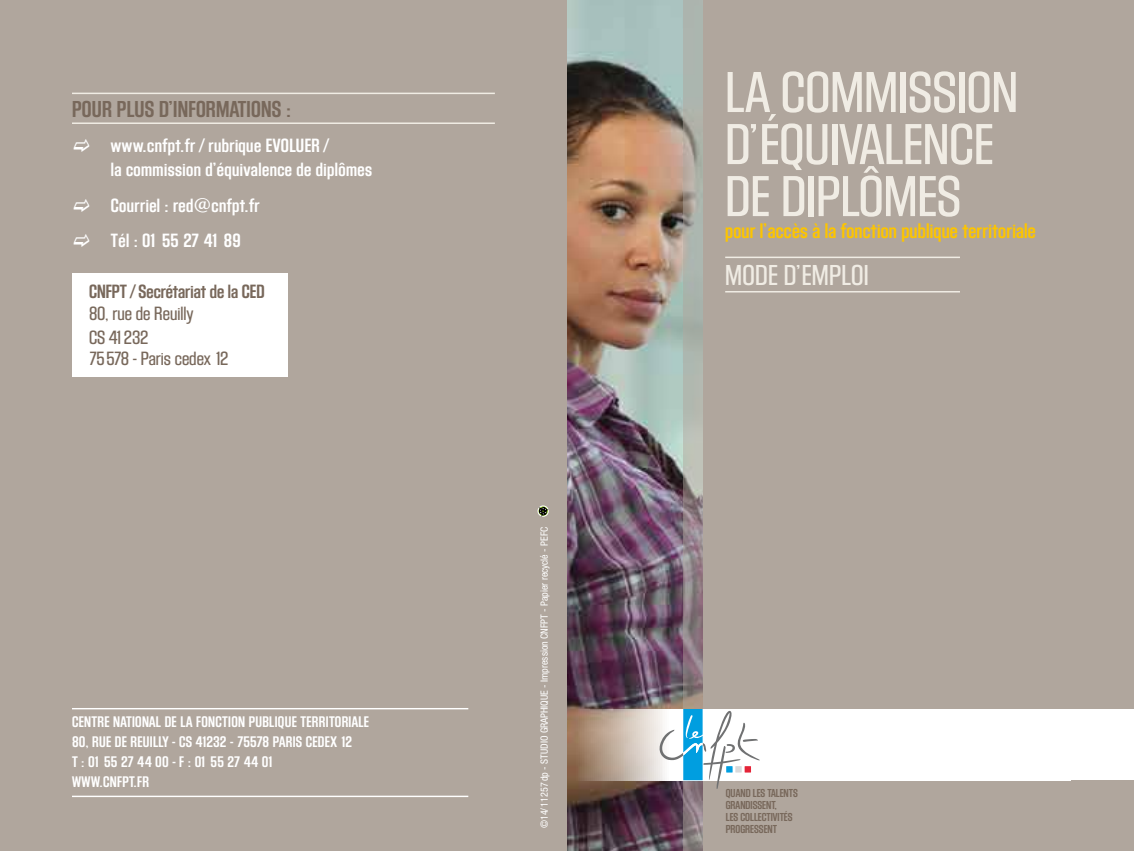
<style>
.page{position:relative;width:1134px;height:851px;background:#fff}
.page>*{position:absolute;margin:0;border:0;box-sizing:border-box;transform-origin:0 0}
.t1{font:60px/52px "Block Gothic Med Cond";color:#f0ece4}
.t2{font:30px "Block Gothic Med Cond";letter-spacing:.01em;color:#f0ece4}
.t3{font:24px "Block Gothic Bold Cond";letter-spacing:.01em;color:#78685b}
.t4{font:22px "Block Gothic Bold Cond";letter-spacing:.01em;color:#fdc500}
.t5{font:20px/24px "Block Gothic Bold Cond";letter-spacing:.02em;color:#fff}
.t6{font:20px/23.6px "Block Gothic Med Cond";color:#78685b}
.t7{font:20px "Block Gothic Bold Cond";color:#78685b}
.t8{font:16px/20px "Block Gothic Bold Cond";letter-spacing:.02em;color:#fff}
.t9{font:12px/12px "Block Gothic Bold Cond";color:#78685b}
.t10{font:condensed 10px "Helvetica Neue";color:#fff}
</style>
<div class="page">
<div style="left:0;top:0;width:567px;height:850px;background:#b0a69d"></div>
<div style="left:72px;top:274px;width:216px;height:103px;background:#fff"></div>
<img style="left:567px;top:0;width:116px;height:850px">
<div style="left:703px;top:0;width:431px;height:850px;background:#b0a69d"></div>
<svg style="left:683px;top:0;width:20px;height:850px;background:#a29f9c"></svg>
<hr style="left:725px;top:256px;width:235px;height:2px;background:#f0ece4">
<hr style="left:725px;top:291px;width:235px;height:1px;background:#f0ece4">
<svg style="left:573px;top:709px;width:497px;height:71px;background:#f1edea"></svg>
<div style="left:1070px;top:709px;width:64px;height:71px;background:#fff"></div>
<svg style="left:659px;top:709px;width:101px;height:79px"></svg>
<hr style="left:72px;top:93px;width:423px;height:1px;background:#f0ece4">
<hr style="left:72px;top:122px;width:423px;height:2px;background:#f0ece4">
<div style="left:538px;top:505px;width:10px;height:11px;border:1px solid #fff;border-radius:50%"></div>
<svg style="left:539px;top:507px;width:8px;height:8px"></svg>
<hr style="left:72px;top:707px;width:396px;height:2px;background:#fff">
<hr style="left:72px;top:795px;width:396px;height:2px;background:#fff">
<h3 class="t3" style="left:72px;top:96px;width:221px">POUR PLUS D’INFORMATIONS :</h3>
<p class="t5" style="left:111px;top:134px;width:164px">WWW.CNFPT.FR / RUBRIQUE EVOLUER</p>
<p class="t5" style="left:111px;top:134px;width:263px;text-indent:213px">/<br>LA COMMISSION D’ÉQUIVALENCE DE DIPLÔMES</p>
<p class="t5" style="left:111px;top:188px;width:150px;line-height:35.4px">COURRIEL : RED@CNFPT.FR<br>TÉL : 01 55 27 41 89</p>
<p class="t7" style="left:89px;top:281px;width:9px">CNFPT</p>
<p class="t7" style="left:131px;top:281px;width:120px">/ SECRÉTARIAT DE LA CED</p>
<p class="t6" style="left:89px;top:302px;width:106px">80, RUE DE REUILLY<br>CS 41232</p>
<p class="t6" style="left:89px;top:348px;width:141px">75 578 - PARIS CEDEX 12</p>
<p class="t8" style="left:72px;top:712px;width:299px">CENTRE NATIONAL DE LA FONCTION PUBLIQUE TERRITORIALE 80, RUE DE REUILLY - CS 41232 - 75578 PARIS CEDEX 12<br>T : 01 55 27 44 00 - F : 01 55 27 44 01<br>WWW.CNFPT.FR</p>
<p class="t10" style="left:539px;top:828px;width:303px;rotate:-90deg">©14/11257 dp - STUDIO GRAPHIQUE - Impression CNFPT - Papier recyclé - PEFC</p>
<h1 class="t1" style="left:725px;top:69px;width:294px">LA COMMISSION<br>D’ÉQUIVALENCE<br>DE DIPLÔMES</h1>
<h3 class="t4" style="left:725px;top:219px;width:312px">POUR L’ACCÈS À LA FONCTION PUBLIQUE TERRITORIALE</h3>
<h2 class="t2" style="left:725px;top:260px;width:145px">MODE D’EMPLOI</h2>
<p class="t9" style="left:726px;top:787px;width:73px">QUAND LES TALENTS<br>GRANDISSENT,<br>LES COLLECTIVITÉS<br>PROGRESSENT</p>
</div>
